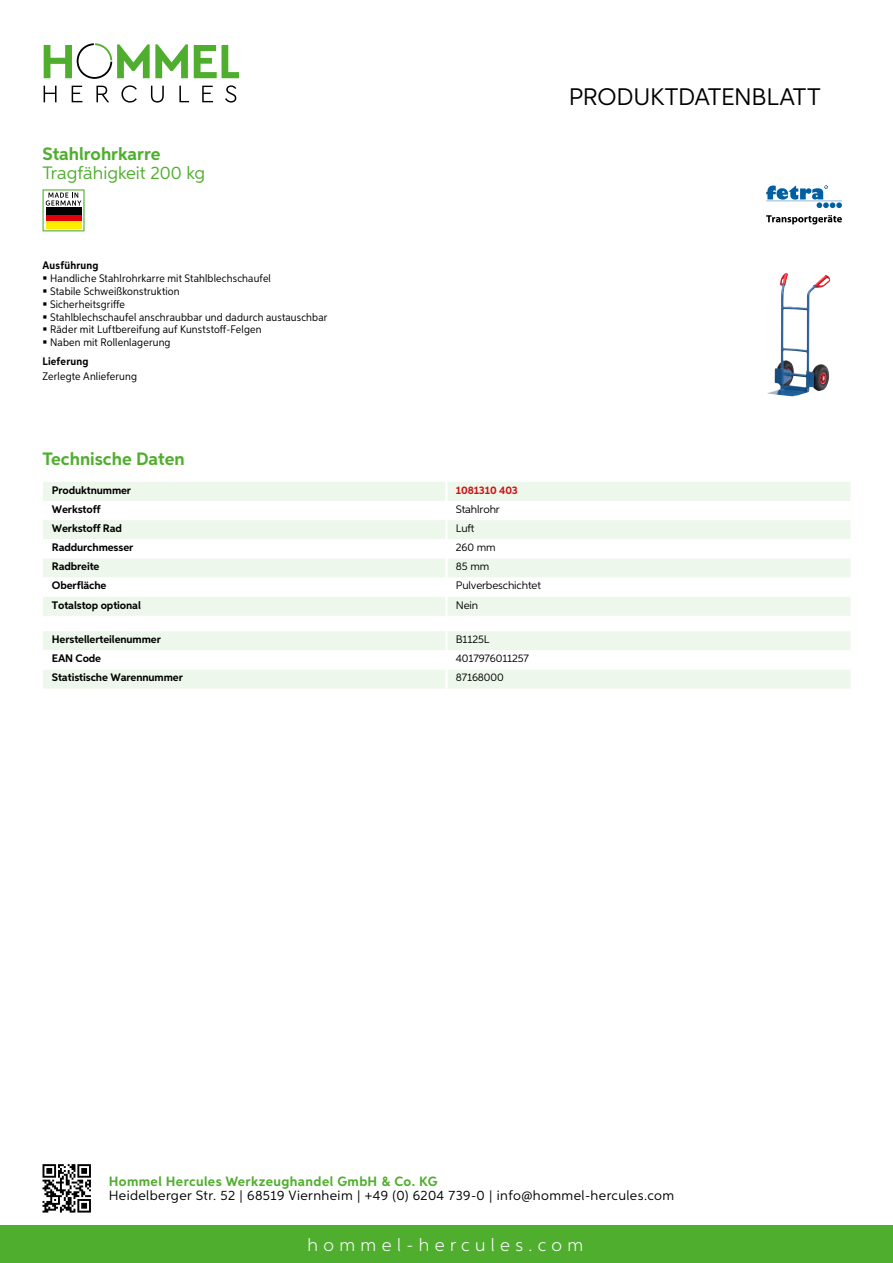
<style>
.page{position:relative;width:893px;height:1263px;background:#fff}
.page>*{position:absolute;margin:0;border:0;box-sizing:border-box;transform-origin:0 0}
.t1{font:24px "Aspira";letter-spacing:-.01em;color:#000}
.t2{font:700 18px "Aspira";color:#50ae2f}
.t3{font:300 18px "Aspira";letter-spacing:.3em;color:#fff}
.t4{font:18px "Aspira";color:#50ae2f}
.t5{font:13.5px "Aspira";letter-spacing:.03em;color:#000}
.t6{font:700 13.5px "Aspira";letter-spacing:.03em;color:#50ae2f}
.t7{font:10.95px/12.8px "Aspira Nar";letter-spacing:.015em;color:#000}
.t8{font:700 10.95px "Aspira";letter-spacing:-.01em;color:#000}
.t9{font:10.95px "Aspira";letter-spacing:-.01em;color:#000}
.t10{font:700 10.95px "Aspira Nar";letter-spacing:.02em;color:#000}
.t11{font:700 10.95px "Aspira";letter-spacing:-.01em;color:#cd1013}
</style>
<div class="page">
<div style="left:0;top:1226px;width:893px;height:37px;background:#50ae2f"></div>
<svg style="left:43px;top:1164px;width:48px;height:48px"></svg>
<svg style="left:194px;top:45px;width:45px;height:33px"></svg>
<svg style="left:44px;top:43px;width:144px;height:36px"></svg>
<svg style="left:44px;top:86px;width:13px;height:16px"></svg>
<svg style="left:72px;top:86px;width:10px;height:16px"></svg>
<svg style="left:96px;top:86px;width:13px;height:16px"></svg>
<svg style="left:121px;top:85px;width:16px;height:18px"></svg>
<svg style="left:151px;top:86px;width:13px;height:17px"></svg>
<svg style="left:179px;top:86px;width:10px;height:16px"></svg>
<svg style="left:202px;top:86px;width:11px;height:16px"></svg>
<svg style="left:225px;top:85px;width:11px;height:18px"></svg>
<div style="left:43px;top:482px;width:807px;height:134px;background:#eef7eb"></div>
<svg style="left:43px;top:501px;width:807px;height:96px"></svg>
<hr style="left:445px;top:482px;width:3px;height:19px;background:#fff">
<hr style="left:445px;top:501px;width:3px;height:19px;background:#fff">
<hr style="left:445px;top:520px;width:3px;height:19px;background:#fff">
<hr style="left:445px;top:539px;width:3px;height:19px;background:#fff">
<hr style="left:445px;top:558px;width:3px;height:19px;background:#fff">
<hr style="left:445px;top:577px;width:3px;height:20px;background:#fff">
<hr style="left:445px;top:597px;width:3px;height:19px;background:#fff">
<svg style="left:43px;top:631px;width:807px;height:58px"></svg>
<hr style="left:445px;top:669px;width:3px;height:20px;background:#fff">
<svg style="left:43px;top:189px;width:42px;height:42px"></svg>
<div style="left:46px;top:214px;width:35px;height:7px;background:#e3000b"></div>
<div style="left:46px;top:208px;width:35px;height:7px;background:#000"></div>
<div style="left:46px;top:221px;width:35px;height:7px;background:#ffed00"></div>
<img style="left:767px;top:273px;width:62px;height:123px">
<svg style="left:766px;top:185px;width:76px;height:23px"></svg>
<svg style="left:766px;top:215px;width:76px;height:9px"></svg>
<h2 class="t2" style="left:43px;top:142px;width:119px">Stahlrohrkarre</h2>
<h2 class="t4" style="left:43px;top:162px;width:164px">Tragfähigkeit 200 kg</h2>
<h1 class="t1" style="left:569px;top:82px;width:253px">Produktdatenblatt</h1>
<p class="t10" style="left:43px;top:259px;width:58px">Ausführung</p>
<p class="t7" style="left:50px;top:272px;width:279px">Handliche Stahlrohrkarre mit Stahlblechschaufel<br>Stabile Schweißkonstruktion<br>Sicherheitsgriffe<br>Stahlblechschaufel anschraubbar und dadurch austauschbar Räder mit Luftbereifung auf Kunststoff-Felgen<br>Naben mit Rollenlagerung</p>
<p class="t10" style="left:43px;top:355px;width:47px">Lieferung</p>
<p class="t7" style="left:43px;top:370px;width:96px">Zerlegte Anlieferung</p>
<h2 class="t2" style="left:43px;top:448px;width:144px">Technische Daten</h2>
<p class="t8" style="left:52px;top:483px;width:81px">Produktnummer</p>
<p class="t11" style="left:456px;top:483px;width:64px">1081310 403</p>
<p class="t8" style="left:52px;top:502px;width:50px">Werkstoff</p>
<p class="t9" style="left:456px;top:502px;width:45px">Stahlrohr</p>
<p class="t8" style="left:52px;top:521px;width:72px">Werkstoff Rad</p>
<p class="t9" style="left:456px;top:522px;width:20px">Luft</p>
<p class="t8" style="left:52px;top:541px;width:83px">Raddurchmesser</p>
<p class="t9" style="left:456px;top:541px;width:41px">260 mm</p>
<p class="t8" style="left:52px;top:560px;width:49px">Radbreite</p>
<p class="t9" style="left:456px;top:560px;width:35px">85 mm</p>
<p class="t8" style="left:52px;top:579px;width:56px">Oberfläche</p>
<p class="t9" style="left:456px;top:579px;width:87px">Pulverbeschichtet</p>
<p class="t8" style="left:52px;top:598px;width:91px">Totalstop optional</p>
<p class="t9" style="left:456px;top:598px;width:24px">Nein</p>
<p class="t8" style="left:52px;top:633px;width:111px">Herstellerteilenummer</p>
<p class="t9" style="left:456px;top:633px;width:34px">B1125L</p>
<p class="t8" style="left:52px;top:652px;width:51px">EAN Code</p>
<p class="t9" style="left:456px;top:652px;width:75px">4017976011257</p>
<p class="t8" style="left:52px;top:671px;width:132px">Statistische Warennummer</p>
<p class="t9" style="left:456px;top:671px;width:49px">87168000</p>
<p class="t6" style="left:109px;top:1172px;width:330px">Hommel Hercules Werkzeughandel GmbH &amp; Co. KG</p>
<p class="t5" style="left:109px;top:1187px;width:567px">Heidelberger Str. 52 | 68519 Viernheim | +49 (0) 6204 739-0 | info@hommel-hercules.com</p>
<h2 class="t3" style="left:307px;top:1234px;width:277px">hommel-hercules.com</h2>
</div>
